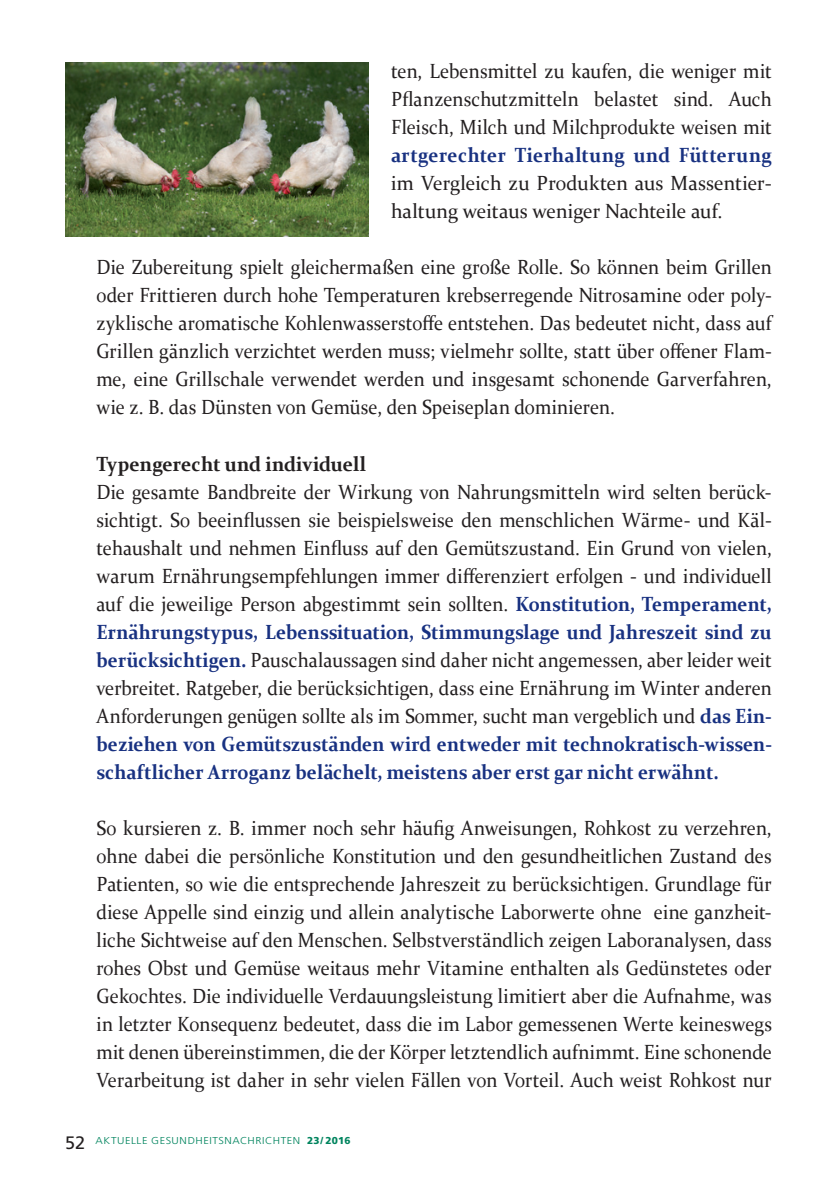
<style>
.page{position:relative;width:840px;height:1191px;background:#fff}
.page>*{position:absolute;margin:0;border:0;box-sizing:border-box;transform-origin:0 0}
.t1{font:20.4px/28px "Constantia";letter-spacing:.005em;color:#231f20;text-align:justify;scale:.92 1}
.t2{font:20.4px/28px "Constantia";letter-spacing:.005em;color:#231f20;scale:.96 1}
.t3{font:700 20.4px "Constantia";letter-spacing:.025em;color:#183181;scale:.92 1}
.t4{font:700 20.4px "Constantia";color:#231f20;scale:.94 1}
.t5{font:300 10px "Frutiger CE";letter-spacing:.055em;color:#00845e;scale:1.1 1}
.s1{font-weight:700;color:#183181}
.s2{font-weight:400;font-size:18px;color:#231f20}
.s3{font-weight:900}
</style>
<div class="page">
<img style="left:65px;top:62px;width:303px;height:174px">
<p class="t1" style="left:391px;top:56px;width:415px">ten, Lebensmittel zu kaufen, die weniger mit Pflanzenschutzmitteln belastet sind. Auch Fleisch, Milch und Milchprodukte weisen mit</p>
<p class="t3" style="left:391px;top:141px;width:415px">artgerechter Tierhaltung und Fütterung</p>
<p class="t2" style="left:391px;top:168px;width:398px">im Vergleich zu Produkten aus Massentier&shy;haltung weitaus weniger Nachteile auf.</p>
<p class="t1" style="left:96px;top:252px;width:735px">Die Zubereitung spielt gleichermaßen eine große Rolle. So können beim Grillen oder Frittieren durch hohe Temperaturen krebserregende Nitrosamine oder poly&shy;zyklische aromatische Kohlenwasserstoffe entstehen. Das bedeutet nicht, dass auf Grillen gänzlich verzichtet werden muss; vielmehr sollte, statt über offener Flam&shy;me, eine Grillschale verwendet werden und insgesamt schonende Garverfahren, wie z. B. das Dünsten von Gemüse, den Speiseplan dominieren.</p>
<p class="t4" style="left:96px;top:450px;width:288px">Typengerecht und individuell</p>
<p class="t1" style="left:96px;top:477px;width:735px">Die gesamte Bandbreite der Wirkung von Nahrungsmitteln wird selten berück&shy;sichtigt. So beeinflussen sie beispielsweise den menschlichen Wärme- und Käl&shy;tehaushalt und nehmen Einfluss auf den Gemütszustand. Ein Grund von vielen, warum Ernährungsempfehlungen immer differenziert erfolgen - und individuell auf die jeweilige Person abgestimmt sein sollten. <span class="s1">Konstitution, Temperament, Ernährungstypus, Lebenssituation, Stimmungslage und Jahreszeit sind zu berücksichtigen.</span> Pauschalaussagen sind daher nicht angemessen, aber leider weit verbreitet. Ratgeber, die berücksichtigen, dass eine Ernährung im Winter anderen Anforderungen genügen sollte als im Sommer, sucht man vergeblich und <span class="s1">das Ein&shy;beziehen von Gemütszuständen wird entweder mit technokratisch-wissen&shy;schaftlicher Arroganz belächelt, meistens aber erst gar nicht erwähnt.</span></p>
<p class="t1" style="left:96px;top:813px;width:735px">So kursieren z. B. immer noch sehr häufig Anweisungen, Rohkost zu verzehren, ohne dabei die persönliche Konstitution und den gesundheitlichen Zustand des Patienten, so wie die entsprechende Jahreszeit zu berücksichtigen. Grundlage für diese Appelle sind einzig und allein analytische Laborwerte ohne eine ganzheit&shy;liche Sichtweise auf den Menschen. Selbstverständlich zeigen Laboranalysen, dass rohes Obst und Gemüse weitaus mehr Vitamine enthalten als Gedünstetes oder Gekochtes. Die individuelle Verdauungsleistung limitiert aber die Aufnahme, was in letzter Konsequenz bedeutet, dass die im Labor gemessenen Werte keineswegs mit denen übereinstimmen, die der Körper letztendlich aufnimmt. Eine schonende Verarbeitung ist daher in sehr vielen Fällen von Vorteil. Auch weist Rohkost nur</p>
<p class="t5" style="left:65px;top:1134px;width:261px"><span class="s2">52</span> AKTUELLE GESUNDHEITSNACHRICHTEN <span class="s3">23/ 2016</span></p>
</div>
